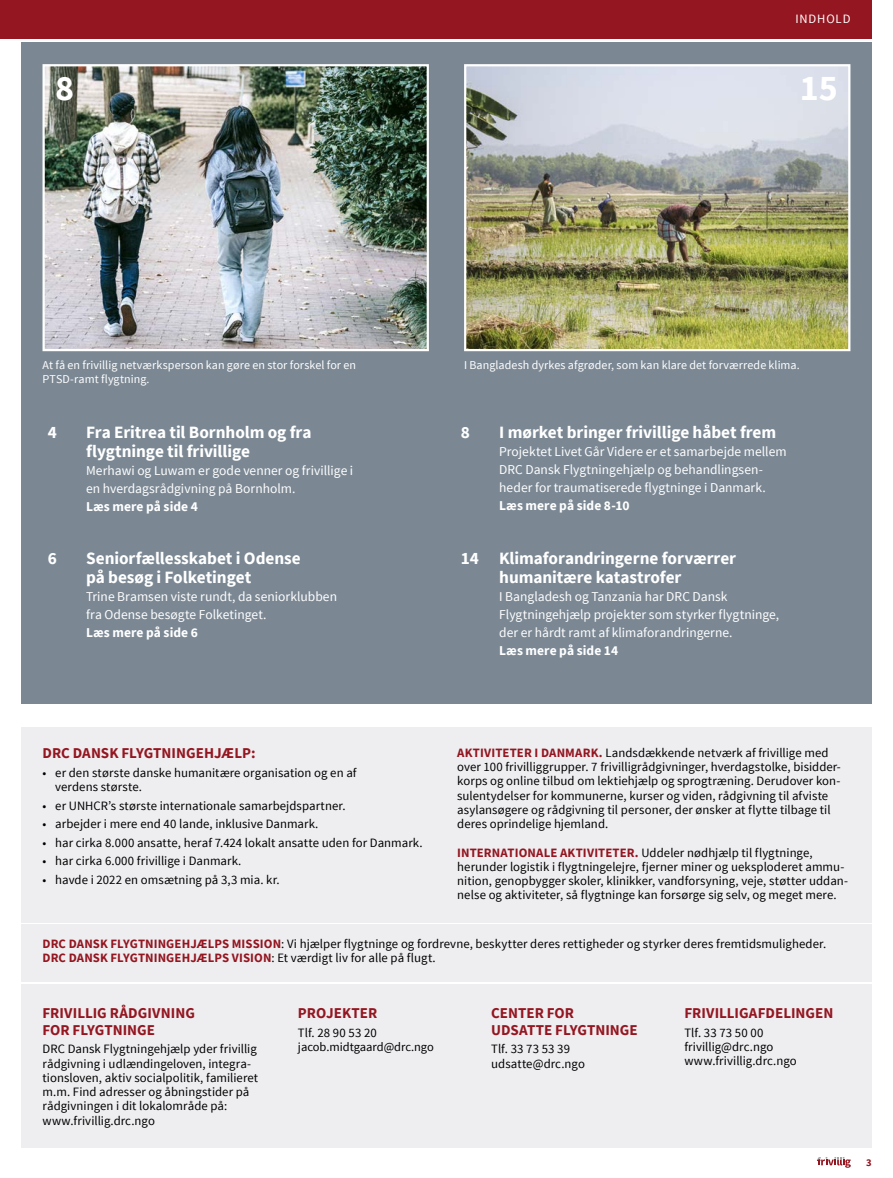
<style>
.page{position:relative;width:893px;height:1178px;background:#fff}
.page>*{position:absolute;margin:0;border:0;box-sizing:border-box;transform-origin:0 0}
.t1{font:700 36px "Source Sans Pro";color:#fff}
.Indhold_rubrik{font:700 17.25px/19.5px "Source Sans Pro";letter-spacing:-.005em;color:#fff}
.Kolofon_rubrik{font:700 15px/16.5px "Source Sans Pro";color:#941620}
.Indhold_brød{font:13.5px/18px "Source Sans Pro";color:#fff}
.Indhold_brød-2{font:700 13.5px "Source Sans Pro";letter-spacing:.005em;color:#fff}
.Kolofon_nested{font:12.75px/14.2px "Source Sans Pro";letter-spacing:.005em;color:#000}
.Kolofon{font:12.75px/14.2px "Source Sans Pro";letter-spacing:.005em;color:#000}
.Kolofon_bullet{font:12.75px/14.2px "Source Sans Pro";letter-spacing:.005em;color:#000}
.Kolofon_nested_2{font:12.75px "Source Sans Pro";letter-spacing:.005em;color:#000}
.Kolofon_nested_2-2{font:700 12.75px "Source Sans Pro";letter-spacing:.01em;color:#941620}
.EMNEORD{font:12.75px "Source Sans Pro";letter-spacing:.07em;color:#fff}
.t2{font:12.45px "Source Sans Pro";color:#000}
.Billedtekst{font:12px/14.2px "Source Sans Pro";letter-spacing:.01em;color:#fff}
.t3{font:700 10.5px "Source Sans Pro";color:#941620}
.s1{font-weight:700}
.s2{font-weight:700;color:#941620}
.s3{font-weight:400;color:#000}
</style>
<div class="page">
<div style="left:0;top:0;width:872px;height:38px;background:#941620"></div>
<div style="left:21px;top:43px;width:851px;height:661px;background:#7b8894"></div>
<div style="left:21px;top:984px;width:851px;height:164px;background:#eeeef1"></div>
<div style="left:21px;top:924px;width:851px;height:58px;background:#eeeef1"></div>
<div style="left:21px;top:727px;width:851px;height:195px;background:#eeeef1"></div>
<img style="left:46px;top:67px;width:380px;height:281px">
<div style="left:43px;top:64px;width:386px;height:287px;border:2px solid #fff"></div>
<img style="left:467px;top:67px;width:380px;height:281px">
<div style="left:464px;top:64px;width:386px;height:287px;border:2px solid #fff"></div>
<svg style="left:817px;top:1157px;width:34px;height:11px"></svg>
<p class="EMNEORD" style="left:795px;top:10px;width:57px">INDHOLD</p>
<p class="t1" style="left:55px;top:64px;width:21px">8</p>
<p class="t1" style="left:800px;top:64px;width:39px">15</p>
<p class="Billedtekst" style="left:43px;top:358px;width:315px">At få en frivillig netværksperson kan gøre en stor forskel for en<br>PTSD-ramt flygtning.</p>
<p class="Billedtekst" style="left:464px;top:358px;width:337px">I Bangladesh dyrkes afgrøder, som kan klare det forværrede klima.</p>
<p class="Indhold_rubrik" style="left:48px;top:422px;width:11px">4</p>
<p class="Indhold_rubrik" style="left:86px;top:422px;width:227px">Fra Eritrea til Bornholm og fra flygtninge til frivillige</p>
<p class="Indhold_brød" style="left:86px;top:462px;width:269px">Merhawi og Luwam er gode venner og frivillige i en hverdagsrådgivning på Bornholm.<br><span class="s1">Læs mere på side 4</span></p>
<p class="Indhold_rubrik" style="left:48px;top:548px;width:11px">6</p>
<p class="Indhold_rubrik" style="left:86px;top:548px;width:216px">Seniorfællesskabet i Odense på besøg i Folketinget</p>
<p class="Indhold_brød" style="left:86px;top:588px;width:252px">Trine Bramsen viste rundt, da seniorklubben fra Odense besøgte Folketinget.</p>
<p class="Indhold_brød-2" style="left:86px;top:623px;width:113px">Læs mere på side 6</p>
<p class="Indhold_rubrik" style="left:461px;top:422px;width:11px">8</p>
<p class="Indhold_rubrik" style="left:499px;top:422px;width:278px">I mørket bringer frivillige håbet frem</p>
<p class="Indhold_brød" style="left:499px;top:442px;width:289px">Projektet Livet Går Videre er et samarbejde mellem DRC Dansk Flygtningehjælp og behandlingsen&shy;heder for traumatiserede flygtninge i Danmark.<br><span class="s1">Læs mere på side 8-10</span></p>
<p class="Indhold_rubrik" style="left:499px;top:548px;width:238px;text-indent:-38px">14 Klimaforandringerne forværrer humanitære katastrofer</p>
<p class="Indhold_brød" style="left:499px;top:588px;width:281px">I Bangladesh og Tanzania har DRC Dansk<br>Flygtningehjælp projekter som styrker flygtninge, der er hårdt ramt af klimaforandringerne.</p>
<p class="Indhold_brød-2" style="left:499px;top:641px;width:121px">Læs mere på side 14</p>
<p class="Kolofon_rubrik" style="left:43px;top:745px;width:214px">DRC DANSK FLYGTNINGEHJÆLP:</p>
<p class="Kolofon_bullet" style="left:55px;top:765px;width:303px;text-indent:-13px">• er den største danske humanitære organisation og en af verdens største.</p>
<p class="Kolofon_bullet" style="left:43px;top:798px;width:305px">• er UNHCR’s største internationale samarbejdspartner.</p>
<p class="Kolofon_bullet" style="left:43px;top:817px;width:277px">• arbejder i mere end 40 lande, inklusive Danmark.</p>
<p class="Kolofon_bullet" style="left:43px;top:835px;width:382px">• har cirka 8.000 ansatte, heraf 7.424 lokalt ansatte uden for Danmark.</p>
<p class="Kolofon_bullet" style="left:43px;top:854px;width:200px">• har cirka 6.000 frivillige i Danmark.</p>
<p class="Kolofon_bullet" style="left:43px;top:872px;width:239px">• havde i 2022 en omsætning på 3,3 mia. kr.</p>
<p class="Kolofon_nested" style="left:457px;top:746px;width:385px"><span class="s2">AKTIVITETER I DANMARK.</span> Landsdækkende netværk af frivillige med over 100 frivilliggrupper. 7 frivilligrådgivninger, hverdagstolke, bisidder&shy;korps og online tilbud om lektiehjælp og sprogtræning. Derudover kon&shy;sulentydelser for kommunerne, kurser og viden, rådgivning til afviste asylansøgere og rådgivning til personer, der ønsker at flytte tilbage til deres oprindelige hjemland.</p>
<p class="Kolofon_nested" style="left:457px;top:845px;width:392px"><span class="s2">INTERNATIONALE AKTIVITETER.</span> Uddeler nødhjælp til flygtninge, herunder logistik i flygtningelejre, fjerner miner og ueksploderet ammu&shy;nition, genopbygger skoler, klinikker, vandforsyning, veje, støtter uddan&shy;nelse og aktiviteter, så flygtninge kan forsørge sig selv, og meget mere.</p>
<p class="Kolofon_nested_2" style="left:43px;top:936px;width:785px"><span class="s2">DRC DANSK FLYGTNINGEHJÆLPS MISSION</span>: Vi hjælper flygtninge og fordrevne, beskytter deres rettigheder og styrker deres fremtidsmuligheder.</p>
<p class="Kolofon_nested_2-2" style="left:43px;top:949px;width:395px">DRC DANSK FLYGTNINGEHJÆLPS VISION<span class="s3">: Et værdigt liv for alle på flugt.</span></p>
<p class="Kolofon_rubrik" style="left:43px;top:1005px;width:154px">FRIVILLIG RÅDGIVNING<br>FOR FLYGTNINGE</p>
<p class="Kolofon" style="left:43px;top:1042px;width:217px">DRC Dansk Flygtningehjælp yder frivillig rådgivning i udlændingeloven, integra&shy;tionsloven, aktiv socialpolitik, familieret m.m. Find adresser og åbningstider på rådgivningen i dit lokalområde på:</p>
<p class="Kolofon" style="left:43px;top:1114px;width:114px">www.frivillig.drc.ngo</p>
<p class="Kolofon_rubrik" style="left:298px;top:1005px;width:81px">PROJEKTER</p>
<p class="Kolofon" style="left:298px;top:1026px;width:80px">Tlf. 28 90 53 20</p>
<p class="t2" style="left:298px;top:1039px;width:137px">jacob.midtgaard@drc.ngo</p>
<p class="Kolofon_rubrik" style="left:491px;top:1005px;width:148px">CENTER FOR<br>UDSATTE FLYGTNINGE</p>
<p class="Kolofon" style="left:491px;top:1042px;width:80px">Tlf. 33 73 53 39</p>
<p class="Kolofon" style="left:491px;top:1056px;width:95px">udsatte@drc.ngo</p>
<p class="Kolofon_rubrik" style="left:684px;top:1005px;width:151px">FRIVILLIGAFDELINGEN</p>
<p class="Kolofon" style="left:684px;top:1026px;width:81px">Tlf. 33 73 50 00</p>
<p class="Kolofon" style="left:684px;top:1040px;width:90px">frivillig@drc.ngo</p>
<p class="Kolofon" style="left:684px;top:1054px;width:114px">www.frivillig.drc.ngo</p>
<p class="t3" style="left:866px;top:1155px;width:7px">3</p>
</div>
